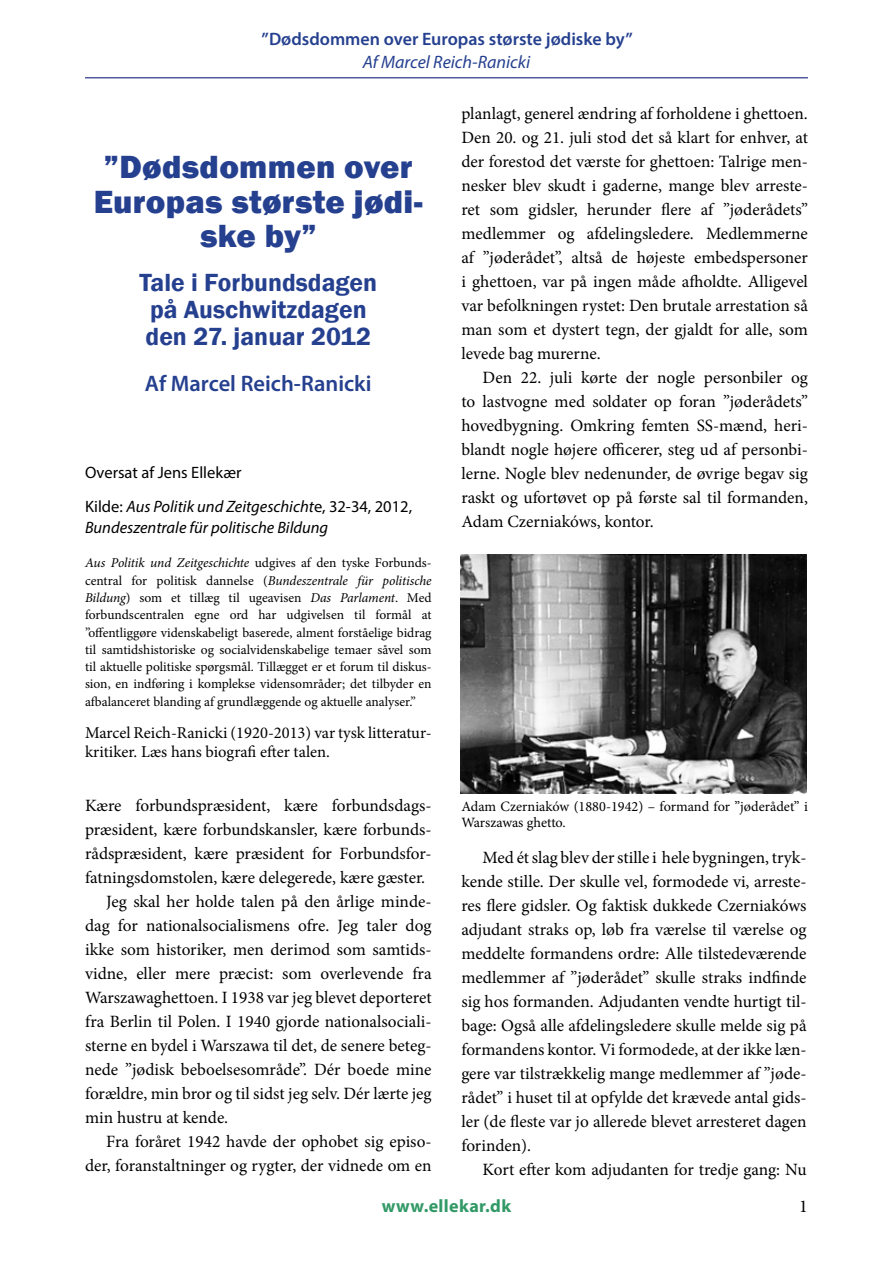
<style>
.page{position:relative;width:893px;height:1263px;background:#fff}
.page>*{position:absolute;margin:0;border:0;box-sizing:border-box;transform-origin:0 0}
.t1{font:800 33px/34.5px "Franklin Gothic";letter-spacing:.01em;color:#25408f;text-align:center}
.t2{font:600 25.5px/27px "Franklin Gothic";color:#25408f}
.t3{font:600 22.5px "Myriad Pro";color:#25408f}
.t4{font:600 18px "Myriad Pro";color:#25408f}
.t5{font:italic 18px "Myriad Pro";color:#25408f}
.t6{font:700 18px "Myriad Pro";letter-spacing:.02em;color:#319966}
.t7{font:18px "Minion Pro";color:#000}
.t8{font:17.25px/24px "Minion Pro";color:#000;text-align:justify}
.t9{font:16.5px/19.5px "Minion Pro";color:#000}
.t10{font:16.5px/33.8px "Myriad Pro";color:#000}
.t11{font:italic 16.5px "Myriad Pro";color:#000}
.t12{font:14.25px/16.5px "Minion Pro";color:#000}
.t13{font:13.5px/17.2px "Minion Pro";color:#000;text-align:justify}
.s1{font-style:italic}
</style>
<div class="page">
<hr style="left:85px;top:77px;width:723px;height:1px;background:#4f5b9e">
<img style="left:460px;top:554px;width:347px;height:240px">
<p class="t4" style="left:262px;top:28px;width:373px">”Dødsdommen over Europas største jødiske by”</p>
<p class="t5" style="left:363px;top:51px;width:169px">Af Marcel Reich-Ranicki</p>
<h1 class="t1" style="left:94px;top:150px;width:331px">”Dødsdommen over<br>Europas største jødi&shy;ske by”</h1>
<h2 class="t2" style="left:139px;top:270px;width:239px">Tale i Forbundsdagen på Auschwitzdagen den 27. januar 2012</h2>
<h3 class="t3" style="left:145px;top:369px;width:228px">Af Marcel Reich-Ranicki</h3>
<p class="t10" style="left:85px;top:456px;width:329px">Oversat af Jens Ellekær<br>Kilde: <span class="s1">Aus Politik und Zeitgeschicht</span>e, 32-34, 2012,</p>
<p class="t11" style="left:85px;top:517px;width:245px">Bundeszentrale für politische Bildung</p>
<p class="t13" style="left:85px;top:555px;width:348px"><span class="s1">Aus Politik und Zeitgeschichte</span> udgives af den tyske Forbunds&shy;central for politisk dannelse (<span class="s1">Bundeszentrale für politische Bildung</span>) som et tillæg til ugeavisen <span class="s1">Das Parlament</span>. Med forbundscentralen egne ord har udgivelsen til formål at ”offentliggøre videnskabeligt baserede, alment forståelige bidrag til samtidshistoriske og socialvidenskabelige temaer såvel som til aktuelle politiske spørgsmål. Tillægget er et forum til diskus&shy;sion, en indføring i komplekse vidensområder; det tilbyder en afbalanceret blanding af grundlæggende og aktuelle analyser.”</p>
<p class="t9" style="left:85px;top:723px;width:348px">Marcel Reich-Ranicki (1920-2013) var tysk litteratur&shy;kritiker. Læs hans biografi efter talen.</p>
<p class="t8" style="left:85px;top:794px;width:348px">Kære forbundspræsident, kære forbundsdags-</p>
<p class="t8" style="left:85px;top:818px;width:348px">præsident, kære forbundskansler, kære forbunds-</p>
<p class="t8" style="left:85px;top:842px;width:348px">rådspræsident, kære præsident for Forbundsfor-</p>
<p class="t8" style="left:85px;top:866px;width:342px">fatningsdomstolen, kære delegerede, kære gæster.</p>
<p class="t8" style="left:106px;top:889px;width:327px">Jeg skal her holde talen på den årlige minde-</p>
<p class="t8" style="left:85px;top:913px;width:348px">dag for nationalsocialismens ofre. Jeg taler dog</p>
<p class="t8" style="left:85px;top:937px;width:348px">ikke som historiker, men derimod som samtids-</p>
<p class="t8" style="left:85px;top:961px;width:348px">vidne, eller mere præcist: som overlevende fra</p>
<p class="t8" style="left:85px;top:985px;width:348px">Warszawaghettoen. I 1938 var jeg blevet deporteret</p>
<p class="t8" style="left:85px;top:1009px;width:348px">fra Berlin til Polen. I 1940 gjorde nationalsociali-</p>
<p class="t8" style="left:85px;top:1033px;width:348px">sterne en bydel i Warszawa til det, de senere beteg-</p>
<p class="t8" style="left:85px;top:1057px;width:348px">nede ”jødisk beboelsesområde”. Dér boede mine</p>
<p class="t8" style="left:85px;top:1081px;width:348px">forældre, min bror og til sidst jeg selv. Dér lærte jeg</p>
<p class="t8" style="left:85px;top:1105px;width:145px">min hustru at kende.</p>
<p class="t8" style="left:106px;top:1129px;width:327px">Fra foråret 1942 havde der ophobet sig episo-</p>
<p class="t8" style="left:85px;top:1153px;width:348px">der, foranstaltninger og rygter, der vidnede om en</p>
<p class="t8" style="left:461px;top:101px;width:348px">planlagt, generel ændring af forholdene i ghettoen.<br>Den 20. og 21. juli stod det så klart for enhver, at der forestod det værste for ghettoen: Talrige men&shy;nesker blev skudt i gaderne, mange blev arreste&shy;ret som gidsler, herunder flere af ”jøderådets” medlemmer og afdelingsledere. Medlemmerne af ”jøderådet”, altså de højeste embedspersoner i ghettoen, var på ingen måde afholdte. Alligevel var befolkningen rystet: Den brutale arrestation så man som et dystert tegn, der gjaldt for alle, som levede bag murerne.</p>
<p class="t8" style="left:461px;top:365px;width:348px;text-indent:21px">Den 22. juli kørte der nogle personbiler og to lastvogne med soldater op foran ”jøderådets” hovedbygning. Omkring femten SS-mænd, heri&shy;blandt nogle højere officerer, steg ud af personbi&shy;lerne. Nogle blev nedenunder, de øvrige begav sig raskt og ufortøvet op på første sal til formanden, Adam Czerniakóws, kontor.</p>
<p class="t12" style="left:461px;top:798px;width:348px">Adam Czerniaków (1880-1942) – formand for ”jøderådet” i<br>Warszawas ghetto.</p>
<p class="t8" style="left:461px;top:845px;width:347px;text-indent:21px">Med ét slag blev der stille i hele bygningen, tryk&shy;kende stille. Der skulle vel, formodede vi, arreste&shy;res flere gidsler. Og faktisk dukkede Czerniakóws adjudant straks op, løb fra værelse til værelse og meddelte formandens ordre: Alle tilstedeværende medlemmer af ”jøderådet” skulle straks indfinde sig hos formanden. Adjudanten vendte hurtigt til&shy;bage: Også alle afdelingsledere skulle melde sig på formandens kontor. Vi formodede, at der ikke læn&shy;gere var tilstrækkelig mange medlemmer af ”jøde&shy;rådet” i huset til at opfylde det krævede antal gids&shy;ler (de fleste var jo allerede blevet arresteret dagen forinden).</p>
<p class="t8" style="left:483px;top:1157px;width:325px">Kort efter kom adjudanten for tredje gang: Nu</p>
<p class="t6" style="left:382px;top:1194px;width:131px">www.ellekar.dk</p>
<p class="t7" style="left:799px;top:1194px;width:10px">1</p>
</div>
